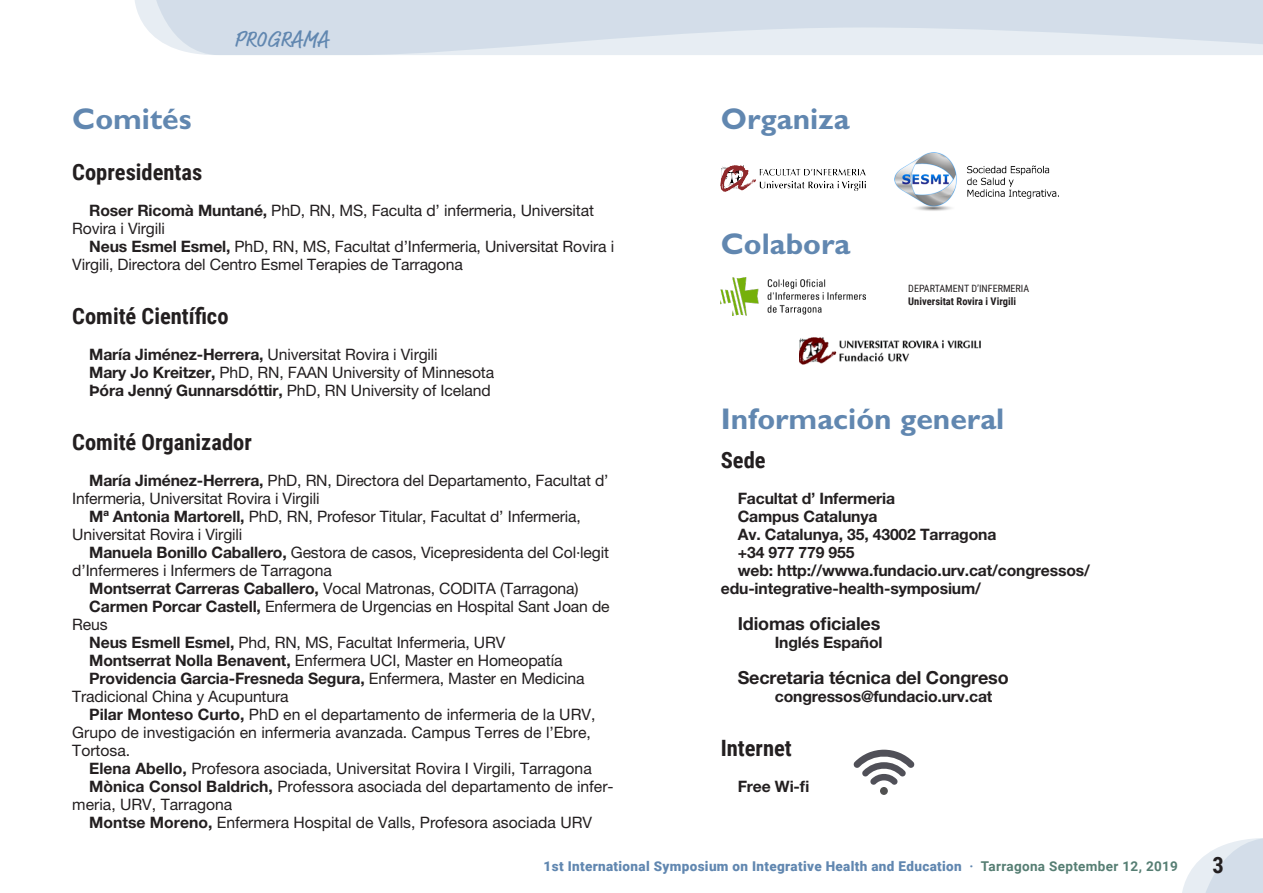
<style>
.page{position:relative;width:1263px;height:893px;background:#fff}
.page>*{position:absolute;margin:0;border:0;box-sizing:border-box;transform-origin:0 0}
.t1{font:700 30px "Gill Sans";color:#6187b0}
.t2{font:700 22.5px "Roboto Condensed";color:#231f20}
.t3{font:22.5px "Market OT";color:#6187b0}
.Text_normal{font:700 18px "Helvetica Neue";letter-spacing:-.01em;color:#231f20}
.Text_normal-2{font:15.75px/18px "Helvetica Neue";letter-spacing:-.01em;color:#231f20}
.Text_normal-3{font:700 15.75px/18px "Helvetica Neue";letter-spacing:-.01em;color:#231f20}
.t4{font:900 13.5px "Roboto";letter-spacing:.025em;color:#6187b0}
.t5{font:700 10.5px "Roboto Condensed";color:#231f20}
.t6{font:10.05px "Roboto Condensed";color:#231f20}
.s1{font-weight:700}
.s2{font-weight:400}
.s3{font-weight:700;color:#567e73}
</style>
<div class="page">
<svg style="left:153px;top:0;width:1110px;height:55px;background:#d8e1eb"></svg>
<svg style="left:1182px;top:838px;width:81px;height:55px"></svg>
<img style="left:721px;top:166px;width:144px;height:25px">
<img style="left:894px;top:153px;width:165px;height:58px">
<img style="left:721px;top:277px;width:144px;height:39px">
<svg style="left:853px;top:750px;width:62px;height:35px"></svg>
<svg style="left:880px;top:787px;width:8px;height:8px"></svg>
<img style="left:799px;top:337px;width:182px;height:28px">
<h2 class="t3" style="left:234px;top:25px;width:96px">PROGRAMA</h2>
<p class="t1" style="left:72px;top:101px;width:121px">Comités</p>
<p class="t1" style="left:721px;top:101px;width:131px">Organiza</p>
<p class="t2" style="left:72px;top:156px;width:132px">Copresidentas</p>
<p class="Text_normal-2" style="left:72px;top:201px;width:523px;text-indent:17px"><span class="s1">Roser Ricomà Muntané,</span> PhD, RN, MS, Faculta d’ infermeria, Universitat<br>Rovira i Virgili</p>
<p class="Text_normal-2" style="left:72px;top:237px;width:543px;text-indent:17px"><span class="s1">Neus Esmel Esmel,</span> PhD, RN, MS, Facultat d’Infermeria, Universitat Rovira i<br>Virgili, Directora del Centro Esmel Terapies de Tarragona</p>
<p class="t2" style="left:72px;top:300px;width:158px">Comité Científico</p>
<p class="Text_normal-2" style="left:89px;top:345px;width:350px"><span class="s1">María Jiménez-Herrera,</span> Universitat Rovira i Virgili</p>
<p class="Text_normal-2" style="left:89px;top:363px;width:406px"><span class="s1">Mary Jo Kreitzer,</span> PhD, RN, FAAN University of Minnesota</p>
<p class="Text_normal-3" style="left:89px;top:381px;width:403px">Þóra Jenný Gunnarsdóttir, <span class="s2">PhD, RN University of Iceland</span></p>
<p class="t2" style="left:72px;top:426px;width:181px">Comité Organizador</p>
<p class="Text_normal-2" style="left:72px;top:471px;width:538px;text-indent:17px"><span class="s1">María Jiménez-Herrera,</span> PhD, RN, Directora del Departamento, Facultat d’<br>Infermeria, Universitat Rovira i Virgili</p>
<p class="Text_normal-2" style="left:72px;top:507px;width:510px;text-indent:17px"><span class="s1">Mª Antonia Martorell,</span> PhD, RN, Profesor Titular, Facultat d’ Infermeria,<br>Universitat Rovira i Virgili</p>
<p class="Text_normal-2" style="left:72px;top:543px;width:538px;text-indent:17px"><span class="s1">Manuela Bonillo Caballero,</span> Gestora de casos, Vicepresidenta del Col·legit d’Infermeres i Infermers de Tarragona</p>
<p class="Text_normal-2" style="left:89px;top:579px;width:491px"><span class="s1">Montserrat Carreras Caballero,</span> Vocal Matronas, CODITA (Tarragona)</p>
<p class="Text_normal-2" style="left:72px;top:597px;width:539px;text-indent:17px"><span class="s1">Carmen Porcar Castell,</span> Enfermera de Urgencias en Hospital Sant Joan de<br>Reus</p>
<p class="Text_normal-2" style="left:89px;top:633px;width:417px"><span class="s1">Neus Esmell Esmel,</span> Phd, RN, MS, Facultat Infermeria, URV</p>
<p class="Text_normal-2" style="left:89px;top:651px;width:475px"><span class="s1">Montserrat Nolla Benavent,</span> Enfermera UCI, Master en Homeopatía</p>
<p class="Text_normal-2" style="left:72px;top:669px;width:514px;text-indent:17px"><span class="s1">Providencia Garcia-Fresneda Segura,</span> Enfermera, Master en Medicina<br>Tradicional China y Acupuntura</p>
<p class="Text_normal-2" style="left:72px;top:705px;width:525px;text-indent:17px"><span class="s1">Pilar Monteso Curto,</span> PhD en el departamento de infermeria de la URV,<br>Grupo de investigación en infermeria avanzada. Campus Terres de l’Ebre,<br>Tortosa.</p>
<p class="Text_normal-2" style="left:89px;top:759px;width:504px"><span class="s1">Elena Abello,</span> Profesora asociada, Universitat Rovira I Virgili, Tarragona</p>
<p class="Text_normal-2" style="left:72px;top:777px;width:543px;text-indent:17px"><span class="s1">Mònica Consol Baldrich,</span> Professora asociada del departamento de infer&shy;meria, URV, Tarragona</p>
<p class="Text_normal-2" style="left:89px;top:813px;width:504px"><span class="s1">Montse Moreno,</span> Enfermera Hospital de Valls, Profesora asociada URV</p>
<p class="t1" style="left:721px;top:226px;width:131px">Colabora</p>
<p class="t6" style="left:908px;top:281px;width:122px">DEPARTAMENT D’INFERMERIA</p>
<p class="t5" style="left:908px;top:294px;width:109px">Universitat Rovira i Virgili</p>
<p class="t1" style="left:721px;top:401px;width:285px">Información general</p>
<p class="t2" style="left:721px;top:444px;width:46px">Sede</p>
<p class="Text_normal-3" style="left:738px;top:489px;width:159px">Facultat d’ Infermeria</p>
<p class="Text_normal-3" style="left:738px;top:507px;width:141px">Campus Catalunya</p>
<p class="Text_normal-3" style="left:738px;top:525px;width:260px">Av. Catalunya, 35, 43002 Tarragona</p>
<p class="Text_normal-3" style="left:738px;top:543px;width:118px">+34 977 779 955</p>
<p class="Text_normal-3" style="left:721px;top:561px;width:371px;text-indent:17px">web: http://wwwa.fundacio.urv.cat/congressos/ edu-integrative-health-symposium/</p>
<p class="Text_normal" style="left:738px;top:612px;width:144px">Idiomas oficiales</p>
<p class="Text_normal-3" style="left:775px;top:633px;width:109px">Inglés Español</p>
<p class="Text_normal" style="left:738px;top:666px;width:272px">Secretaria técnica del Congreso</p>
<p class="Text_normal-3" style="left:775px;top:687px;width:219px">congressos@fundacio.urv.cat</p>
<p class="t2" style="left:721px;top:732px;width:73px">Internet</p>
<p class="Text_normal-3" style="left:738px;top:777px;width:73px">Free Wi-fi</p>
<p class="t4" style="left:544px;top:856px;width:636px">1st International Symposium on Integrative Health and Education <span class="s1">·</span> <span class="s3">Tarragona September 12, 2019</span></p>
<h2 class="t2" style="left:1213px;top:850px;width:13px">3</h2>
</div>
